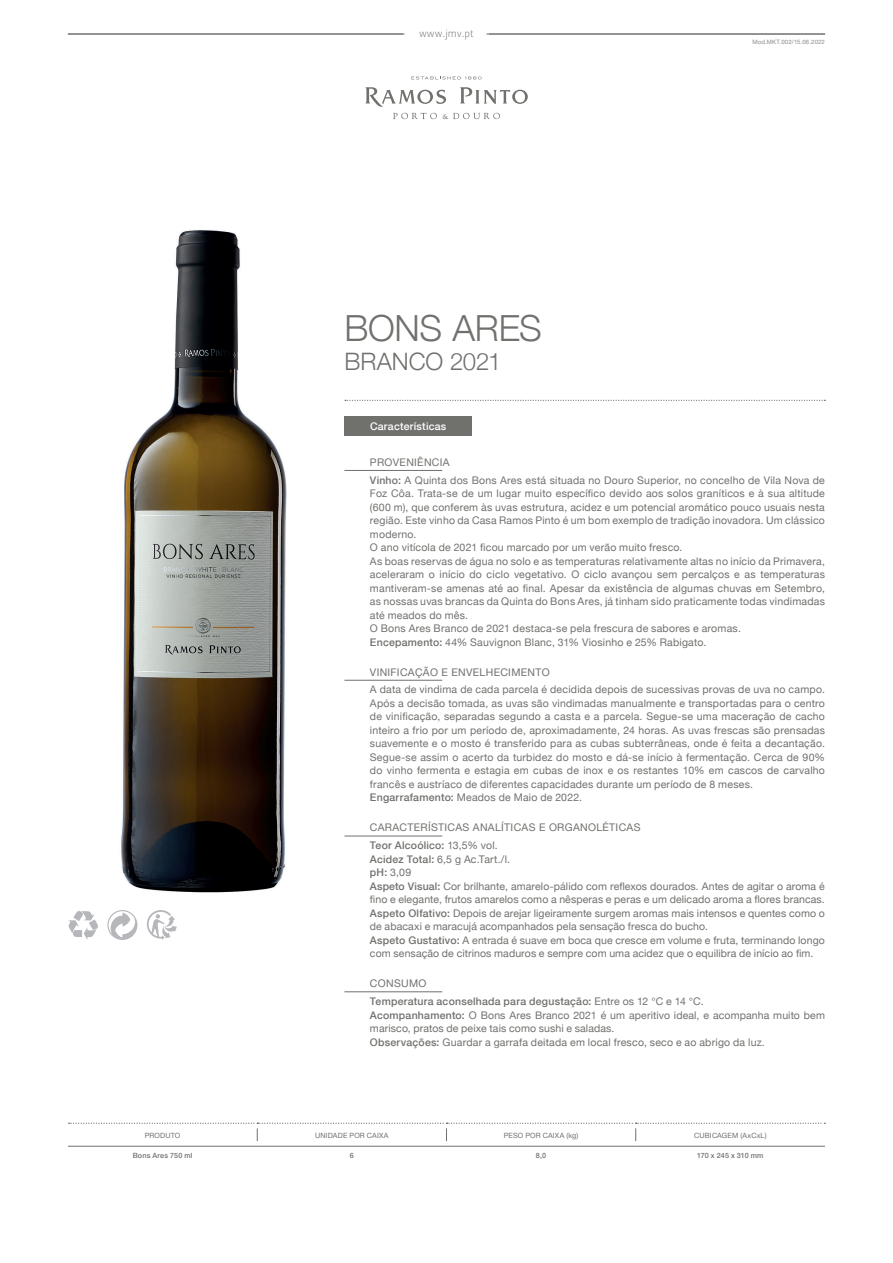
<style>
.page{position:relative;width:893px;height:1263px;background:#fff}
.page>*{position:absolute;margin:0;border:0;box-sizing:border-box;transform-origin:0 0}
.PS___Titulos___Produ{font:300 36px "Helvetica Neue";letter-spacing:-.005em;color:#70706d}
.PS___Titulos___Produ-2{font:300 24px "Helvetica Neue";letter-spacing:-.005em;color:#70706d}
.PS___Texto_Geral__Id{font:10.5px/13.5px "Helvetica Neue";letter-spacing:.02em;color:#70706d}
.PS___Titulos___Regua{font:10.5px "Helvetica Neue";letter-spacing:.03em;color:#70706d}
.PS___Texto_Geral__Id-2{font:500 10.5px "Helvetica Neue";letter-spacing:.02em;color:#70706d}
.PS___Titulos___Caixa{font:500 10.5px "Helvetica Neue";letter-spacing:.025em;color:#fff}
.t1{font:10.5px "Leitura Sans Grot 1";color:#70706d}
.PS___Tabelas___First{font:7.2px "Helvetica Neue";letter-spacing:.02em;color:#70706d}
.PS___Tabelas___Texto{font:500 7.2px "Helvetica Neue";letter-spacing:.025em;color:#70706d}
.PS___Tabelas___Notas{font:6px "Helvetica Neue";letter-spacing:.025em;color:#8d8a89}
.s1{font-weight:500}
.s2{font-weight:400}
</style>
<div class="page">
<svg style="left:345px;top:400px;width:480px;height:1px"></svg>
<img style="left:121px;top:230px;width:166px;height:663px">
<svg style="left:107px;top:910px;width:30px;height:30px"></svg>
<svg style="left:68px;top:911px;width:30px;height:29px"></svg>
<svg style="left:147px;top:910px;width:30px;height:30px"></svg>
<hr style="left:68px;top:1146px;width:189px;height:1px;background:#70706d">
<hr style="left:257px;top:1146px;width:189px;height:1px;background:#70706d">
<hr style="left:446px;top:1146px;width:190px;height:1px;background:#70706d">
<hr style="left:636px;top:1146px;width:189px;height:1px;background:#70706d">
<svg style="left:69px;top:1123px;width:756px;height:18px"></svg>
<hr style="left:344px;top:470px;width:98px;height:1px;background:#70706d">
<hr style="left:344px;top:680px;width:98px;height:1px;background:#70706d">
<hr style="left:344px;top:836px;width:98px;height:1px;background:#70706d">
<hr style="left:344px;top:991px;width:98px;height:1px;background:#70706d">
<div style="left:344px;top:417px;width:128px;height:19px;background:#70706d"></div>
<hr style="left:68px;top:34px;width:336px;height:1px;background:#70706d">
<hr style="left:487px;top:34px;width:338px;height:1px;background:#70706d">
<svg style="left:460px;top:87px;width:68px;height:17px"></svg>
<svg style="left:365px;top:87px;width:81px;height:20px"></svg>
<svg style="left:411px;top:76px;width:71px;height:3px"></svg>
<svg style="left:393px;top:113px;width:107px;height:6px"></svg>
<p class="t1" style="left:419px;top:27px;width:56px">www.jmv.pt</p>
<p class="PS___Titulos___Produ" style="left:344px;top:306px;width:199px">BONS ARES</p>
<p class="PS___Titulos___Produ-2" style="left:344px;top:346px;width:159px">BRANCO 2021</p>
<p class="PS___Tabelas___Notas" style="left:752px;top:39px;width:74px">Mod.MKT.002/15.06.2022</p>
<p class="PS___Titulos___Caixa" style="left:370px;top:420px;width:78px">Características</p>
<p class="PS___Titulos___Regua" style="left:370px;top:456px;width:81px">Proveniência</p>
<p class="PS___Texto_Geral__Id" style="left:370px;top:473px;width:456px;text-align:justify"><span class="s1">Vinho:</span> A Quinta dos Bons Ares está situada no Douro Superior, no concelho de Vila Nova de Foz Côa. Trata-se de um lugar muito específico devido aos solos graníticos e à sua altitude (600 m), que conferem às uvas estrutura, acidez e um potencial aromático pouco usuais nesta região. Este vinho da Casa Ramos Pinto é um bom exemplo de tradição inovadora. Um clássico moderno.</p>
<p class="PS___Texto_Geral__Id" style="left:370px;top:540px;width:314px">O ano vitícola de 2021 ficou marcado por um verão muito fresco.</p>
<p class="PS___Texto_Geral__Id" style="left:370px;top:554px;width:456px">As boas reservas de água no solo e as temperaturas relativamente altas no início da Primavera,</p>
<p class="PS___Texto_Geral__Id" style="left:370px;top:567px;width:457px">aceleraram o início do ciclo vegetativo. O ciclo avançou sem percalços e as temperaturas</p>
<p class="PS___Texto_Geral__Id" style="left:370px;top:581px;width:456px">mantiveram-se amenas até ao final. Apesar da existência de algumas chuvas em Setembro,</p>
<p class="PS___Texto_Geral__Id" style="left:370px;top:594px;width:456px">as nossas uvas brancas da Quinta do Bons Ares, já tinham sido praticamente todas vindimadas</p>
<p class="PS___Texto_Geral__Id" style="left:370px;top:608px;width:100px">até meados do mês.</p>
<p class="PS___Texto_Geral__Id" style="left:370px;top:621px;width:372px">O Bons Ares Branco de 2021 destaca-se pela frescura de sabores e aromas.</p>
<p class="PS___Texto_Geral__Id" style="left:370px;top:635px;width:338px"><span class="s1">Encepamento:</span> 44% Sauvignon Blanc, 31% Viosinho e 25% Rabigato.</p>
<p class="PS___Titulos___Regua" style="left:370px;top:666px;width:181px">Vinificação e Envelhecim ento</p>
<p class="PS___Texto_Geral__Id" style="left:370px;top:683px;width:457px">A data de vindima de cada parcela é decidida depois de sucessivas provas de uva no campo.</p>
<p class="PS___Texto_Geral__Id" style="left:370px;top:696px;width:456px">Após a decisão tomada, as uvas são vindimadas manualmente e transportadas para o centro</p>
<p class="PS___Texto_Geral__Id" style="left:370px;top:710px;width:456px">de vinificação, separadas segundo a casta e a parcela. Segue-se uma maceração de cacho</p>
<p class="PS___Texto_Geral__Id" style="left:370px;top:723px;width:456px">inteiro a frio por um período de, aproximadamente, 24 horas. As uvas frescas são prensadas</p>
<p class="PS___Texto_Geral__Id" style="left:370px;top:737px;width:456px">suavemente e o mosto é transferido para as cubas subterrâneas, onde é feita a decantação.</p>
<p class="PS___Texto_Geral__Id" style="left:370px;top:750px;width:456px">Segue-se assim o acerto da turbidez do mosto e dá-se início à fermentação. Cerca de 90%</p>
<p class="PS___Texto_Geral__Id" style="left:370px;top:764px;width:456px">do vinho fermenta e estagia em cubas de inox e os restantes 10% em cascos de carvalho</p>
<p class="PS___Texto_Geral__Id" style="left:370px;top:777px;width:385px">francês e austríaco de diferentes capacidades durante um período de 8 meses.</p>
<p class="PS___Texto_Geral__Id" style="left:370px;top:791px;width:214px"><span class="s1">Engarrafamento:</span> Meados de Maio de 2022.</p>
<p class="PS___Titulos___Regua" style="left:370px;top:821px;width:272px">Características Analíticas e Organoléticas</p>
<p class="PS___Texto_Geral__Id-2" style="left:370px;top:839px;width:129px">Teor Alcoólico: <span class="s2">13,5% vol.</span></p>
<p class="PS___Texto_Geral__Id" style="left:370px;top:852px;width:142px"><span class="s1">Acidez Total:</span> 6,5 g Ac.Tart./l.</p>
<p class="PS___Texto_Geral__Id" style="left:370px;top:865px;width:43px"><span class="s1">pH:</span> 3,09</p>
<p class="PS___Texto_Geral__Id" style="left:370px;top:879px;width:456px"><span class="s1">Aspeto Visual:</span> Cor brilhante, amarelo-pálido com reflexos dourados. Antes de agitar o aroma é fino e elegante, frutos amarelos como a nêsperas e peras e um delicado aroma a flores brancas.</p>
<p class="PS___Texto_Geral__Id" style="left:370px;top:906px;width:456px"><span class="s1">Aspeto Olfativo:</span> Depois de arejar ligeiramente surgem aromas mais intensos e quentes como o de abacaxi e maracujá acompanhados pela sensação fresca do bucho.</p>
<p class="PS___Texto_Geral__Id" style="left:370px;top:933px;width:456px"><span class="s1">Aspeto Gustativo:</span> A entrada é suave em boca que cresce em volume e fruta, terminando longo com sensação de citrinos maduros e sempre com uma acidez que o equilibra de início ao fim.</p>
<p class="PS___Titulos___Regua" style="left:370px;top:977px;width:58px">Consumo</p>
<p class="PS___Texto_Geral__Id-2" style="left:370px;top:995px;width:335px">Temperatura aconselhada para degustação: <span class="s2">Entre os 12 °C e 14 °C.</span></p>
<p class="PS___Texto_Geral__Id" style="left:370px;top:1008px;width:456px"><span class="s1">Acompanhamento:</span> O Bons Ares Branco 2021 é um aperitivo ideal, e acompanha muito bem marisco, pratos de peixe tais como sushi e saladas.</p>
<p class="PS___Texto_Geral__Id" style="left:370px;top:1035px;width:396px"><span class="s1">Observações:</span> Guardar a garrafa deitada em local fresco, seco e ao abrigo da luz.</p>
<p class="PS___Tabelas___First" style="left:145px;top:1131px;width:37px">Produto</p>
<p class="PS___Tabelas___First" style="left:315px;top:1131px;width:75px">Unidade por Caixa</p>
<p class="PS___Tabelas___First" style="left:504px;top:1131px;width:76px">Peso por Caixa (kg)</p>
<p class="PS___Tabelas___First" style="left:694px;top:1131px;width:74px">CUBI CAGEM (AxCxL)</p>
<p class="PS___Tabelas___Texto" style="left:133px;top:1150px;width:61px">Bons Ares 750 ml</p>
<p class="PS___Tabelas___Texto" style="left:350px;top:1150px;width:6px">6</p>
<p class="PS___Tabelas___Texto" style="left:536px;top:1150px;width:12px">8,0</p>
<p class="PS___Tabelas___Texto" style="left:697px;top:1150px;width:68px">170 x 245 x 310 mm</p>
</div>
